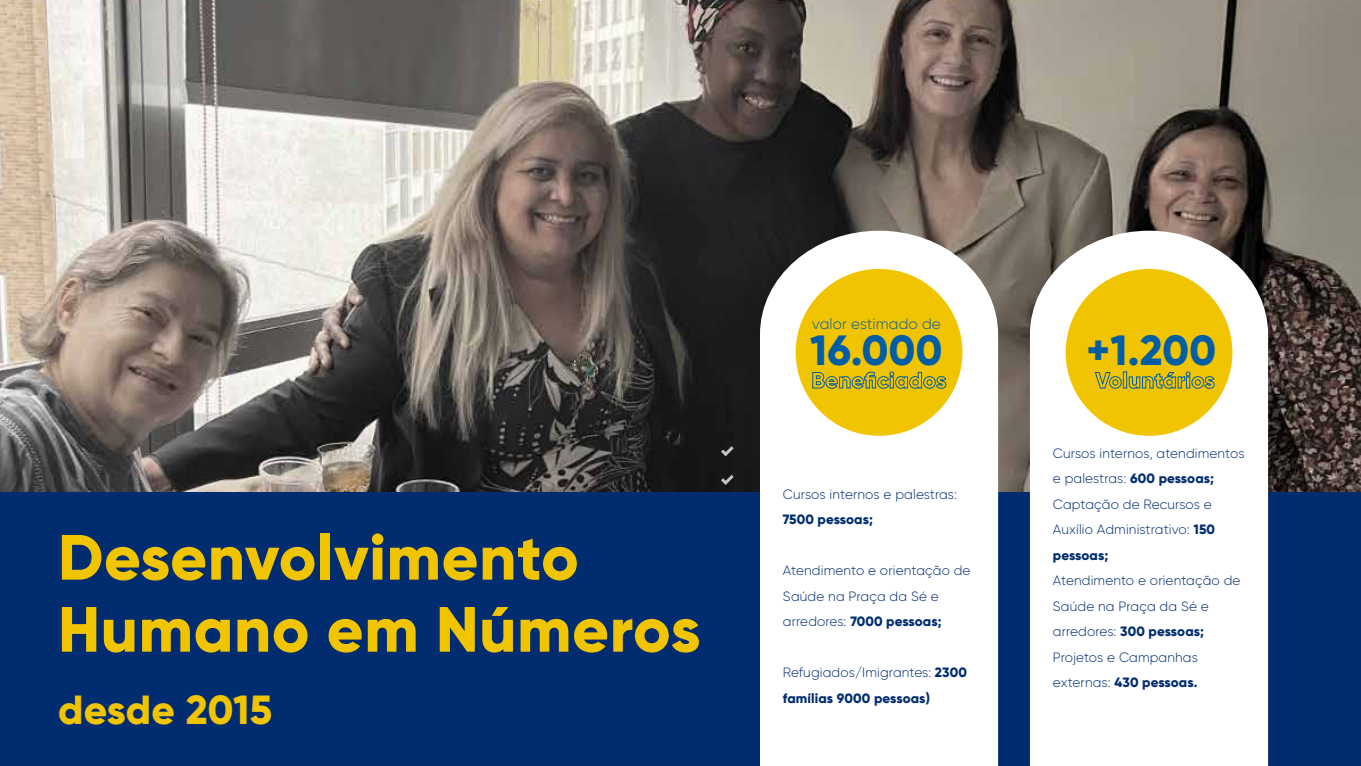
<style>
.page{position:relative;width:1361px;height:766px;background:#fff}
.page>*{position:absolute;margin:0;border:0;box-sizing:border-box;transform-origin:0 0}
.t1{font:800 63.75px/72px "Gilroy";letter-spacing:.01em;color:#f1c400}
.t2{font:800 42.15px "Gilroy";letter-spacing:.01em;color:#015ea4}
.t3{font:800 40.65px "Gilroy";color:#f1c400}
.t4{font:300 15px "Gilroy";letter-spacing:.01em;color:#015ea4}
.t5{font:300 13.5px/25.5px "Gilroy";letter-spacing:.01em;color:#012d70}
.t6{font:800 13.5px/25.5px "Gilroy";letter-spacing:.01em;color:#012d70}
.s1{font-weight:800}
.s2{font-weight:300}
</style>
<div class="page">
<img style="left:0;top:0;width:1361px;height:492px">
<div style="left:0;top:492px;width:1361px;height:273px;background:#012d70"></div>
<div style="left:760px;top:231px;width:238px;height:534px;background:#fff"></div>
<svg style="left:718px;top:443px;width:19px;height:15px"></svg>
<svg style="left:718px;top:471px;width:19px;height:16px"></svg>
<div style="left:795px;top:269px;width:167px;height:166px;background:#f1c402;border-radius:83px"></div>
<div style="left:1030px;top:231px;width:238px;height:534px;background:#fff"></div>
<div style="left:1065px;top:269px;width:167px;height:166px;background:#f1c402;border-radius:83px"></div>
<svg style="left:812px;top:371px;width:134px;height:18px"></svg>
<svg style="left:1094px;top:372px;width:28px;height:17px"></svg>
<div style="left:1123px;top:371px;width:4px;height:17px;border:1px solid #015ea4"></div>
<svg style="left:1128px;top:371px;width:87px;height:18px"></svg>
<h1 class="t1" style="left:58px;top:521px;width:644px">Desenvolvimento<br>Humano em Números</h1>
<h3 class="t3" style="left:58px;top:683px;width:216px">desde 2015</h3>
<p class="t4" style="left:812px;top:314px;width:130px">valor estimado de</p>
<h2 class="t2" style="left:810px;top:323px;width:134px">16.000</h2>
<h2 class="t2" style="left:1086px;top:323px;width:131px">+1.200</h2>
<p class="t5" style="left:783px;top:481px;width:176px">Cursos internos e palestras:</p>
<p class="t6" style="left:783px;top:506px;width:92px">7500 pessoas;</p>
<p class="t5" style="left:783px;top:557px;width:189px">Atendimento e orientação de<br>Saúde na Praça da Sé e arredores: <span class="s1">7000 pessoas;</span></p>
<p class="t6" style="left:783px;top:659px;width:185px"><span class="s2">Refugiados/Imigrantes:</span> 2300 famílias 9000 pessoas)</p>
<p class="t5" style="left:1053px;top:440px;width:193px">Cursos internos, atendimentos e palestras: <span class="s1">600 pessoas;<br></span>Captação de Recursos e<br>Auxílio Administrativo: <span class="s1">150 pessoas;</span></p>
<p class="t5" style="left:1053px;top:567px;width:189px">Atendimento e orientação de<br>Saúde na Praça da Sé e arredores: <span class="s1">300 pessoas;<br></span>Projetos e Campanhas externas: <span class="s1">430 pessoas.</span></p>
</div>
